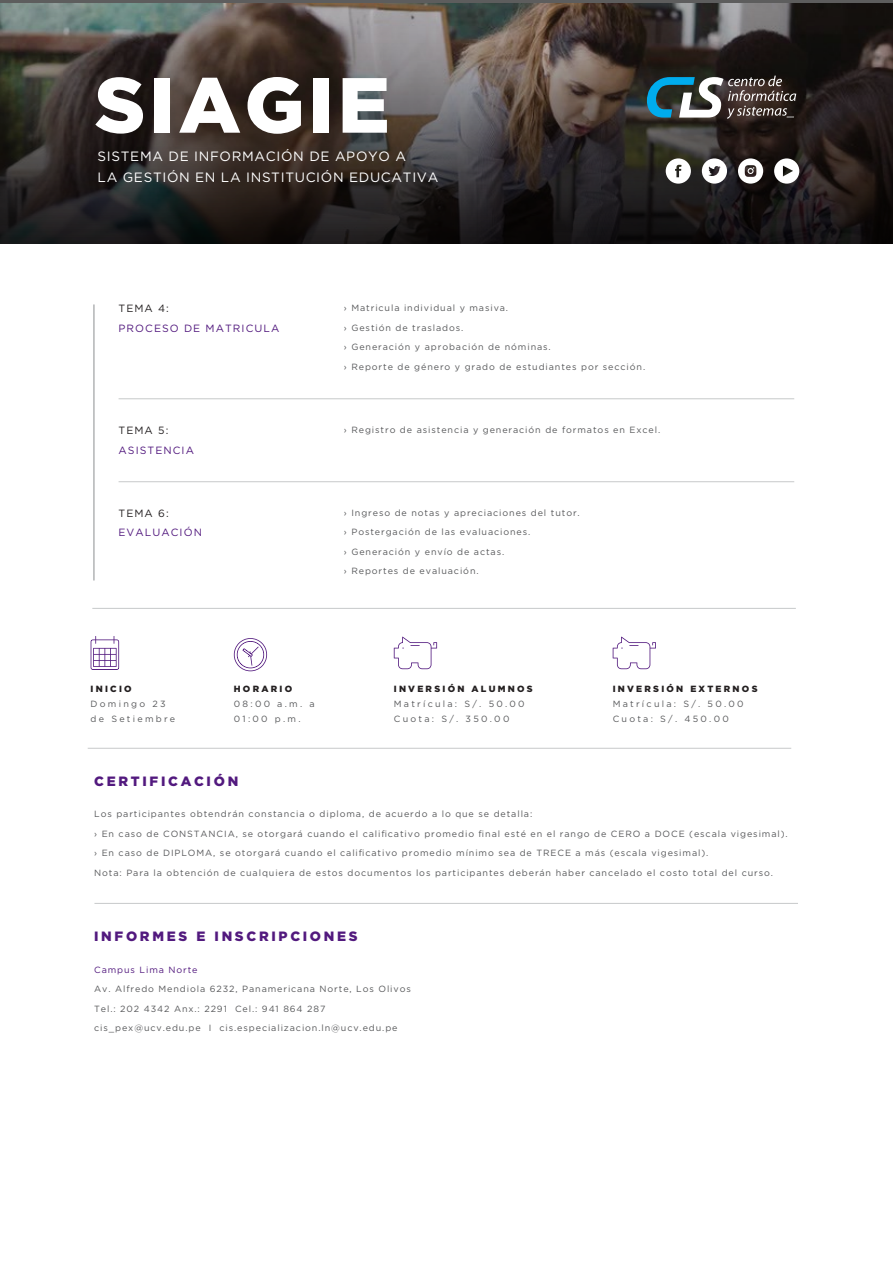
<style>
.page{position:relative;width:893px;height:1263px;background:#fff}
.page>*{position:absolute;margin:0;border:0;box-sizing:border-box;transform-origin:0 0}
.t1{font:900 78px "Gotham";letter-spacing:.05em;color:#fff}
.t2{font:13.5px/21px "Gotham";letter-spacing:.05em;color:#fff}
.t3{font:900 13.5px "Gotham";letter-spacing:.2em;color:#52197e}
.t4{font:10.5px "Gotham";letter-spacing:.1em;color:#52197e}
.t5{font:10.5px "Gotham";letter-spacing:.1em;color:#231f20}
.t6{font:9px/19.5px "Gotham";letter-spacing:.1em;color:#58595b}
.t7{font:9px/15px "Gotham";letter-spacing:.25em;color:#58595b}
.t8{font:900 9px "Gotham";letter-spacing:.25em;color:#231f20}
.t9{font:9px "Gotham";letter-spacing:.1em;color:#52197e}
</style>
<div class="page">
<svg style="left:91px;top:636px;width:28px;height:34px"></svg>
<svg style="left:234px;top:638px;width:33px;height:33px"></svg>
<svg style="left:394px;top:637px;width:43px;height:32px"></svg>
<svg style="left:613px;top:637px;width:43px;height:32px"></svg>
<hr style="left:92px;top:608px;width:704px;height:1px;background:#c7c9ca">
<svg style="left:0;top:3px;width:893px;height:241px;background:#383330"></svg>
<hr style="left:0;top:0;width:893px;height:3px;background:#5d5d5d">
<svg style="left:666px;top:158px;width:25px;height:26px"></svg>
<svg style="left:702px;top:158px;width:25px;height:26px"></svg>
<svg style="left:738px;top:158px;width:25px;height:26px"></svg>
<svg style="left:774px;top:158px;width:25px;height:26px"></svg>
<svg style="left:647px;top:76px;width:149px;height:43px;background:#586467"></svg>
<hr style="left:94px;top:903px;width:704px;height:1px;background:#c7c9ca">
<hr style="left:94px;top:304px;width:1px;height:276px;background:#8c8e91">
<hr style="left:119px;top:398px;width:675px;height:1px;background:#c7c9ca">
<hr style="left:119px;top:481px;width:675px;height:1px;background:#c7c9ca">
<hr style="left:88px;top:748px;width:703px;height:1px;background:#c7c9ca">
<h1 class="t1" style="left:95px;top:51px;width:297px">SIAGIE</h1>
<h2 class="t2" style="left:98px;top:146px;width:342px">SISTEMA DE INFORMACIÓN DE APOYO A<br>LA GESTIÓN EN LA INSTITUCIÓN EDUCATIVA</h2>
<p class="t5" style="left:119px;top:302px;width:52px">TEMA 4:</p>
<p class="t4" style="left:119px;top:321px;width:162px">PROCESO DE MATRICULA</p>
<p class="t6" style="left:344px;top:298px;width:303px">› Matricula individual y masiva.<br>› Gestión de traslados.<br>› Generación y aprobación de nóminas.<br>› Reporte de género y grado de estudiantes por sección.</p>
<p class="t5" style="left:119px;top:424px;width:51px">TEMA 5:</p>
<p class="t4" style="left:119px;top:443px;width:77px">ASISTENCIA</p>
<p class="t6" style="left:344px;top:420px;width:318px">› Registro de asistencia y generación de formatos en Excel.</p>
<p class="t5" style="left:119px;top:506px;width:52px">TEMA 6:</p>
<p class="t4" style="left:119px;top:526px;width:85px">EVALUACIÓN</p>
<p class="t6" style="left:344px;top:503px;width:237px">› Ingreso de notas y apreciaciones del tutor. › Postergación de las evaluaciones.<br>› Generación y envío de actas.<br>› Reportes de evaluación.</p>
<p class="t8" style="left:91px;top:683px;width:43px">INICIO</p>
<p class="t7" style="left:91px;top:697px;width:86px">Domingo 23 de Setiembre</p>
<p class="t8" style="left:234px;top:683px;width:60px">HORARIO</p>
<p class="t6" style="left:234px;top:697px;width:82px;line-height:15px">08:00 a.m. a<br>01:00 p.m.</p>
<h2 class="t3" style="left:94px;top:771px;width:146px">CERTIFICACIÓN</h2>
<p class="t8" style="left:394px;top:683px;width:140px">INVERSIÓN ALUMNOS</p>
<p class="t7" style="left:394px;top:697px;width:132px">Matrícula: S/. 50.00<br>Cuota: S/. 350.00</p>
<p class="t8" style="left:613px;top:683px;width:146px">INVERSIÓN EXTERNOS</p>
<p class="t7" style="left:613px;top:697px;width:132px">Matrícula: S/. 50.00<br>Cuota: S/. 450.00</p>
<p class="t6" style="left:94px;top:804px;width:695px">Los participantes obtendrán constancia o diploma, de acuerdo a lo que se detalla:<br>› En caso de CONSTANCIA, se otorgará cuando el calificativo promedio final esté en el rango de CERO a DOCE (escala vigesimal). › En caso de DIPLOMA, se otorgará cuando el calificativo promedio mínimo sea de TRECE a más (escala vigesimal).<br>Nota: Para la obtención de cualquiera de estos documentos los participantes deberán haber cancelado el costo total del curso.</p>
<h2 class="t3" style="left:94px;top:927px;width:265px">INFORMES E INSCRIPCIONES</h2>
<p class="t9" style="left:94px;top:964px;width:105px">Campus Lima Norte</p>
<p class="t6" style="left:94px;top:979px;width:318px">Av. Alfredo Mendiola 6232, Panamericana Norte, Los Olivos<br>Tel.: 202 4342 Anx.: 2291 Cel.: 941 864 287 cis_pex@ucv.edu.pe I cis.especializacion.ln@ucv.edu.pe</p>
</div>
